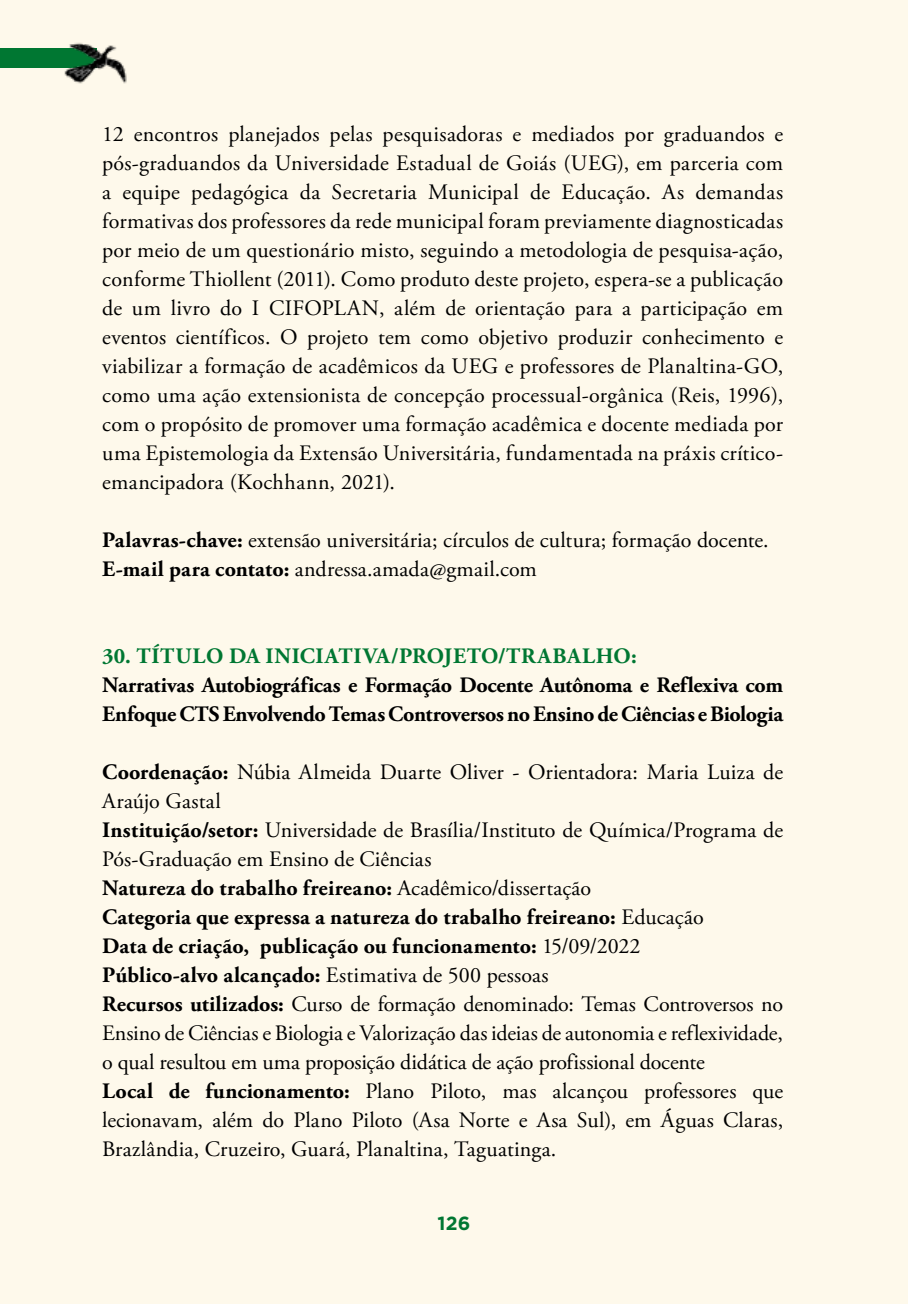
<style>
.page{position:relative;width:908px;height:1304px;background:#fff}
.page>*{position:absolute;margin:0;border:0;box-sizing:border-box;transform-origin:0 0}
.t1{font:22px/29px "Adobe Garamond Pro";color:#000}
.t2{font:700 22px/29px "Adobe Garamond Pro";letter-spacing:-.015em;color:#000}
.t3{font:700 22px "Adobe Garamond Pro";letter-spacing:.03em;color:#007732}
.t4{font:700 19px "Gotham";color:#007732}
.s1{font-weight:700}
</style>
<div class="page">
<svg style="left:907px;top:0;width:1px;height:1304px"></svg>
<div style="left:0;top:0;width:907px;height:1304px;background:#fef9eb"></div>
<div style="left:0;top:48px;width:96px;height:20px;background:#007732"></div>
<img style="left:50px;top:28px;width:92px;height:67px">
<p class="t1" style="left:102px;top:120px;width:682px;text-align:justify">12 encontros planejados pelas pesquisadoras e mediados por graduandos e pós-graduandos da Universidade Estadual de Goiás (UEG), em parceria com a equipe pedagógica da Secretaria Municipal de Educação. As demandas formativas dos professores da rede municipal foram previamente diagnosticadas por meio de um questionário misto, seguindo a metodologia de pesquisa-ação, conforme Thiollent (2011). Como produto deste projeto, espera-se a publicação de um livro do I CIFOPLAN, além de orientação para a participação em eventos científicos. O projeto tem como objetivo produzir conhecimento e viabilizar a formação de acadêmicos da UEG e professores de Planaltina-GO, como uma ação extensionista de concepção processual-orgânica (Reis, 1996), com o propósito de promover uma formação acadêmica e docente mediada por uma Epistemologia da Extensão Universitária, fundamentada na práxis crítico&shy;emancipadora (Kochhann, 2021).</p>
<p class="t1" style="left:102px;top:526px;width:667px"><span class="s1">Palavras-chave:</span> extensão universitária; círculos de cultura; formação docente.<br><span class="s1">E-mail para contato:</span> andressa.amada@gmail.com</p>
<p class="t3" style="left:102px;top:643px;width:536px">30. TÍTULO DA INICIATIVA/PROJETO/TRABALHO:</p>
<p class="t2" style="left:102px;top:671px;width:682px">Narrativas Autobiográficas e Formação Docente Autônoma e Reflexiva com<br>Enfoque CTS Envolvendo Temas Controversos no Ensino de Ciências e Biologia</p>
<p class="t1" style="left:102px;top:758px;width:682px"><span class="s1">Coordenação:</span> Núbia Almeida Duarte Oliver - Orientadora: Maria Luiza de Araújo Gastal<br><span class="s1">Instituição/setor:</span> Universidade de Brasília/Instituto de Química/Programa de Pós-Graduação em Ensino de Ciências<br><span class="s1">Natureza do trabalho freireano:</span> Acadêmico/dissertação<br><span class="s1">Categoria que expressa a natureza do trabalho freireano:</span> Educação<br><span class="s1">Data de criação, publicação ou funcionamento:</span> 15/09/2022<br><span class="s1">Público-alvo alcançado:</span> Estimativa de 500 pessoas<br><span class="s1">Recursos utilizados:</span> Curso de formação denominado: Temas Controversos no Ensino de Ciências e Biologia e Valorização das ideias de autonomia e reflexividade, o qual resultou em uma proposição didática de ação profissional docente<br><span class="s1">Local de funcionamento:</span> Plano Piloto, mas alcançou professores que lecionavam, além do Plano Piloto (Asa Norte e Asa Sul), em Águas Claras, Brazlândia, Cruzeiro, Guará, Planaltina, Taguatinga.</p>
<p class="t4" style="left:437px;top:1212px;width:34px">126</p>
</div>
